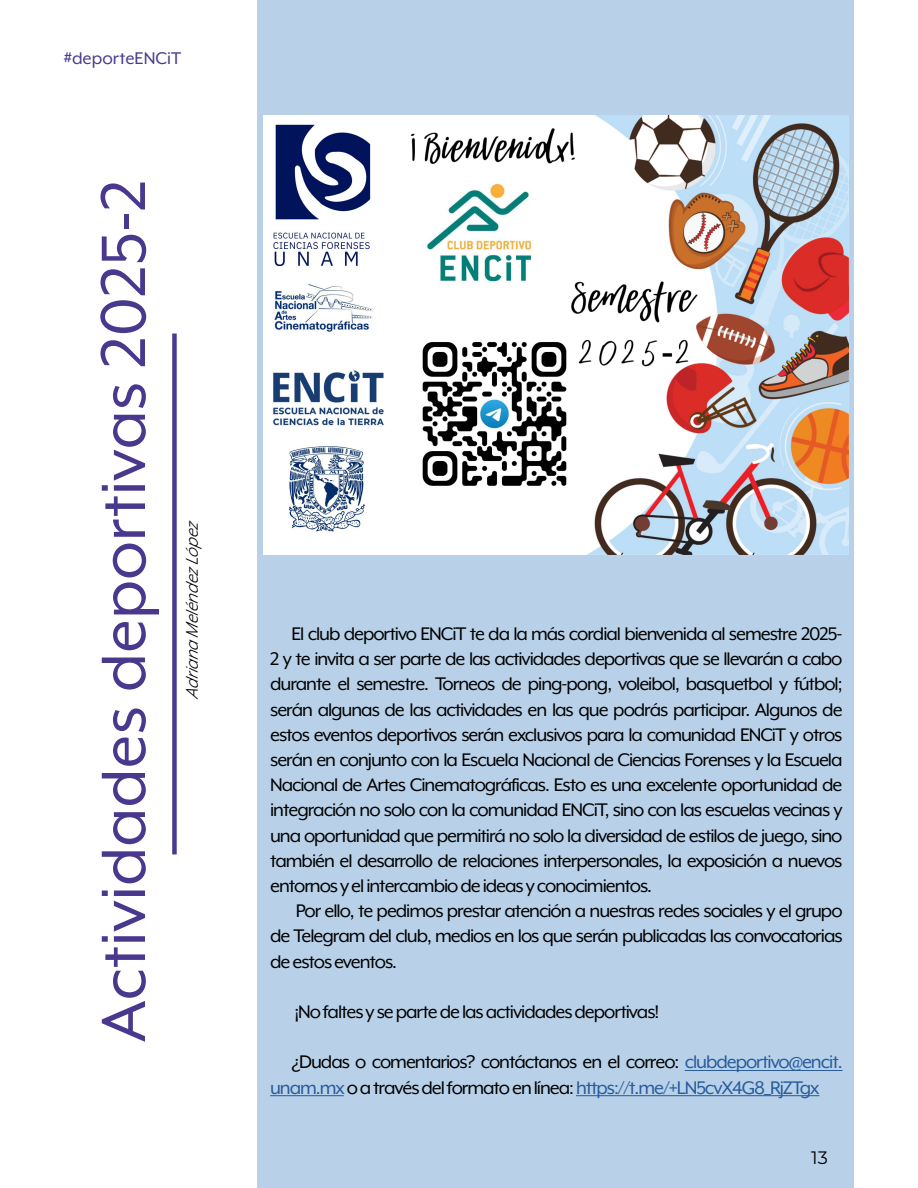
<style>
.page{position:relative;width:918px;height:1188px;background:#fff}
.page>*{position:absolute;margin:0;border:0;box-sizing:border-box;transform-origin:0 0}
.t1{font:72px "Mr Eaves XL Mod OT";color:#49388d}
.t2{font:21px/25.2px "Mr Eaves XL Mod OT";letter-spacing:-.05em;color:#000;text-align:justify}
.t3{font:italic 19.5px "Mr Eaves XL Mod OT";color:#000}
.t4{font:19.5px "Mr Eaves XL Mod OT";color:#49388d}
.t5{font:18px "Montserrat";color:#000}
.s1{color:#275b9b}
</style>
<div class="page">
<div style="left:258px;top:0;width:596px;height:1188px;background:#b8d1e8"></div>
<hr style="left:685px;top:1070px;width:158px;height:1px;background:#275b9b">
<hr style="left:270px;top:1095px;width:74px;height:1px;background:#275b9b">
<hr style="left:576px;top:1095px;width:243px;height:1px;background:#275b9b">
<div style="left:172px;top:334px;width:5px;height:520px;background:#49388d"></div>
<img style="left:264px;top:116px;width:584px;height:438px">
<p class="t4" style="left:64px;top:48px;width:119px">#deporteENCiT</p>
<h1 class="t1" style="left:84px;top:1042px;width:864px;rotate:-90deg">Actividades deportivas 2025-2</h1>
<p class="t3" style="left:181px;top:699px;width:184px;rotate:-90deg">AdrianaMeléndezLópez</p>
<p class="t2" style="left:270px;top:621px;width:574px;text-indent:21px">El club deportivo ENCiT te da la más cordial bienvenida al semestre 2025- 2 y te invita a ser parte de las actividades deportivas que se llevarán a cabo durante el semestre. Torneos de ping-pong, voleibol, basquetbol y fútbol; serán algunas de las actividades en las que podrás participar. Algunos de estos eventos deportivos serán exclusivos para la comunidad ENCiT y otros serán en conjunto con la Escuela Nacional de Ciencias Forenses y la Escuela Nacional de Artes Cinematográficas. Esto es una excelente oportunidad de integración no solo con la comunidad ENCiT, sino con las escuelas vecinas y una oportunidad que permitirá no solo la diversidad de estilos de juego, sino también el desarrollo de relaciones interpersonales, la exposición a nuevos entornos y el intercambio de ideas y conocimientos.</p>
<p class="t2" style="left:270px;top:898px;width:574px;text-indent:26px">Por ello, te pedimos prestar atención a nuestras redes sociales y el grupo de Telegram del club, medios en los que serán publicadas las convocatorias de estos eventos.</p>
<p class="t2" style="left:294px;top:999px;width:367px">¡No faltes y se parte de las actividades deportivas!</p>
<p class="t2" style="left:270px;top:1049px;width:574px;text-indent:21px">¿Dudas o comentarios? contáctanos en el correo: <span class="s1">clubdeportivo@encit. unam.mx</span> o a través del formato en línea: <span class="s1">https://t.me/+LN5cvX4G8_RjZTgx</span></p>
<p class="t5" style="left:811px;top:1146px;width:18px">13</p>
</div>
